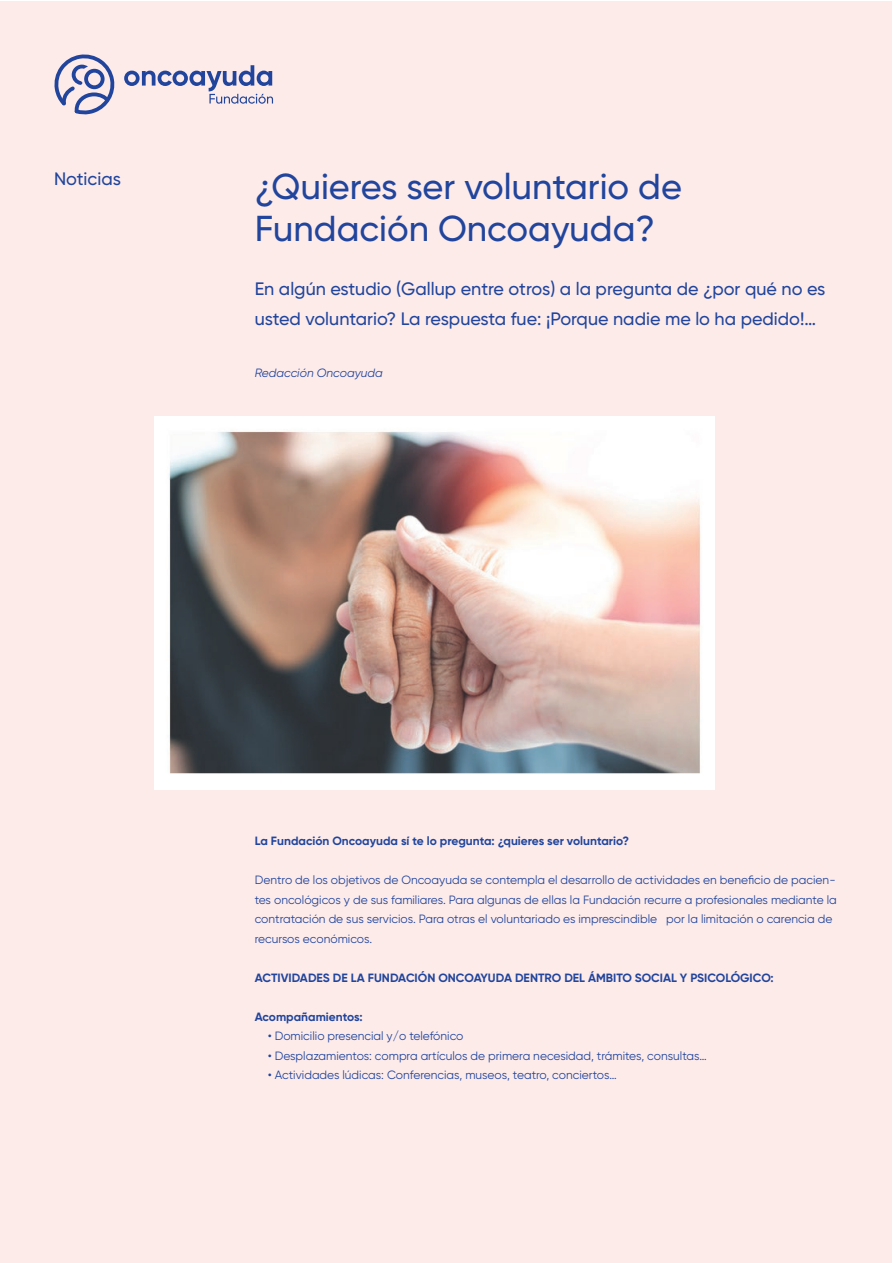
<style>
.page{position:relative;width:893px;height:1263px;background:#fff}
.page>*{position:absolute;margin:0;border:0;box-sizing:border-box;transform-origin:0 0}
.t1{font:500 36px/42px "Gilroy";color:#21459c}
.t2{font:500 18px/30px "Gilroy";color:#21459c}
.t3{font:12px/19.5px "Gilroy";color:#21459c}
.t4{font:700 12px "Gilroy";color:#21459c}
.t5{font:italic 12px "Gilroy";color:#21459c}
.s1{font-family:"Domaine Disp Nar"}
</style>
<div class="page">
<div style="left:1px;top:1px;width:891px;height:1261px;background:#fdebea"></div>
<svg style="left:54px;top:54px;width:61px;height:61px"></svg>
<svg style="left:124px;top:65px;width:149px;height:39px"></svg>
<img style="left:154px;top:417px;width:560px;height:373px">
<h2 class="t2" style="left:54px;top:163px;width:68px">Noticias</h2>
<h1 class="t1" style="left:255px;top:165px;width:429px">¿Quieres ser voluntario de<br>Fundación Oncoayuda?</h1>
<h2 class="t2" style="left:255px;top:274px;width:572px">En algún estudio (Gallup entre otros) a la pregunta de ¿por qué no es usted voluntario? La respuesta fue: ¡Porque nadie me lo ha pedido!…</h2>
<p class="t5" style="left:255px;top:366px;width:130px">Redacción Oncoayuda</p>
<p class="t4" style="left:255px;top:834px;width:376px">La Fundación Oncoayuda sí te lo pregunta: ¿quieres ser voluntario?</p>
<p class="t3" style="left:255px;top:870px;width:584px">Dentro de los objetivos de Oncoayuda se contempla el desarrollo de actividades en beneficio de pacien&shy;tes oncológicos y de sus familiares. Para algunas de ellas la Fundación recurre a profesionales mediante la contratación de sus servicios. Para otras el voluntariado es imprescindible por la limitación o carencia de recursos económicos.</p>
<p class="t4" style="left:255px;top:970px;width:521px">ACTIVIDADES DE LA FUNDACIÓN ONCOAYUDA DENTRO DEL ÁMBITO SOCIAL Y PSICOLÓGICO:</p>
<p class="t4" style="left:255px;top:1009px;width:110px">Acompañamientos:</p>
<p class="t3" style="left:268px;top:1026px;width:197px"><span class="s1">•</span> Domicilio presencial y/o telefónico</p>
<p class="t3" style="left:268px;top:1046px;width:440px"><span class="s1">•</span> Desplazamientos: compra artículos de primera necesidad, trámites, consultas…</p>
<p class="t3" style="left:268px;top:1065px;width:350px"><span class="s1">•</span> Actividades lúdicas: Conferencias, museos, teatro, conciertos…</p>
</div>
